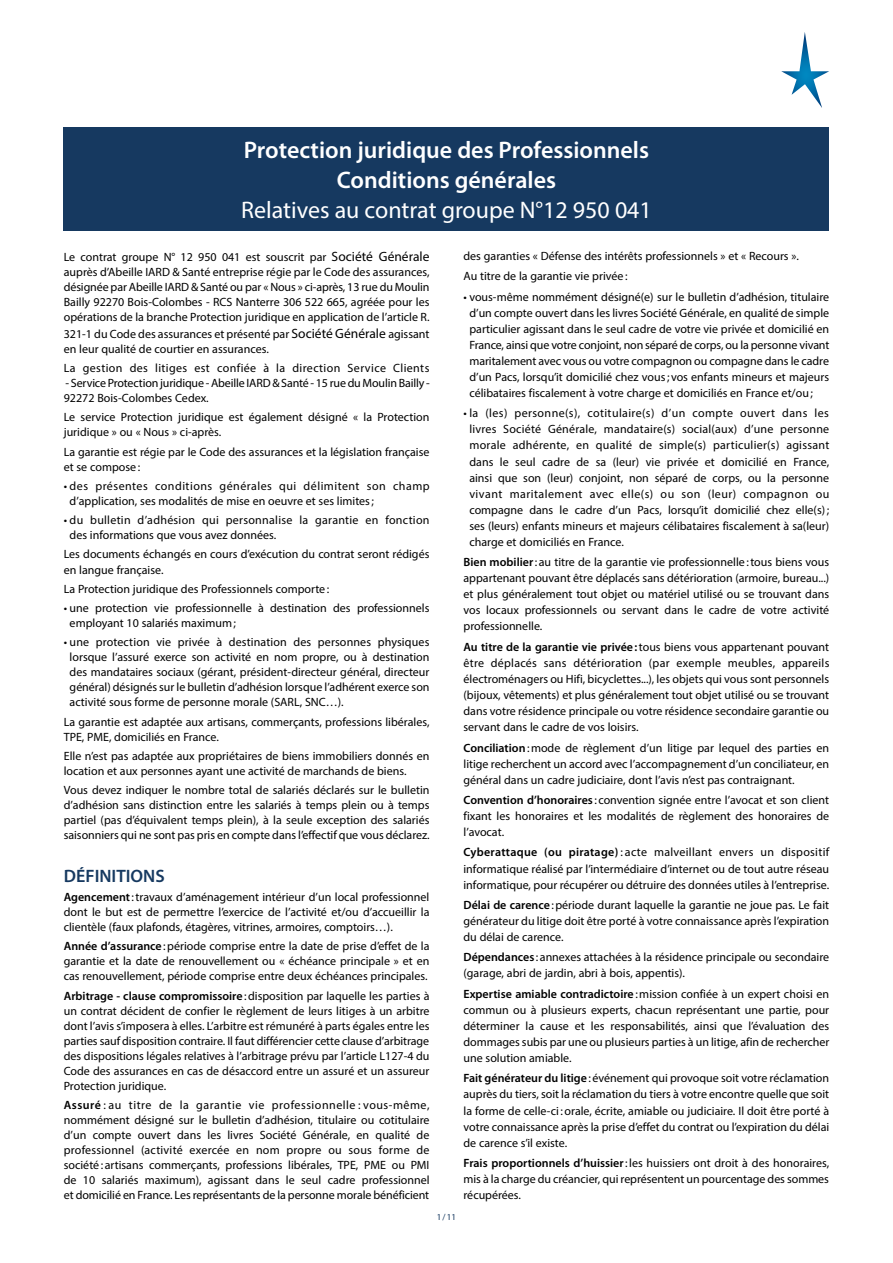
<style>
.page{position:relative;width:893px;height:1263px;background:#fff}
.page>*{position:absolute;margin:0;border:0;box-sizing:border-box;transform-origin:0 0}
.t1{font:600 24px/30px "Myriad Pro";color:#fff;text-align:center}
.t2{font:24px "Myriad Pro";color:#fff}
.t3{font:600 18px "Myriad Pro";color:#163960}
.t4{font:12px/16px "Myriad Pro";color:#000;text-align:justify}
.t5{font:12px/15px "Myriad Pro";letter-spacing:.035em;color:#000}
.t6{font:12px/15px "Myriad Pro";letter-spacing:.025em;color:#000}
.t7{font:12px "Myriad Pro";letter-spacing:.03em;color:#000}
.t8{font:9px "Myriad Pro";color:#163960}
.s1{font-size:13.5px}
.s2{font-weight:600}
</style>
<div class="page">
<div style="left:64px;top:128px;width:765px;height:103px;background:#163960"></div>
<svg style="left:781px;top:32px;width:48px;height:76px"></svg>
<h1 class="t1" style="left:244px;top:136px;width:407px">Protection juridique des Professionnels<br>Conditions générales</h1>
<h1 class="t2" style="left:241px;top:195px;width:412px">Relatives au contrat groupe N°12 950 041</h1>
<p class="t4" style="left:64px;top:249px;width:367px;line-height:15px">Le contrat groupe N° 12 950 041 est souscrit par <span class="s1">Société Générale </span>auprès d’Abeille IARD &amp; Santé entreprise régie par le Code des assurances, désignée par Abeille IARD &amp; Santé ou par « Nous » ci-après, 13 rue du Moulin Bailly 92270 Bois-Colombes - RCS Nanterre 306 522 665, agréée pour les opérations de la branche Protection juridique en application de l’article R.</p>
<p class="t4" style="left:64px;top:326px;width:367px;line-height:15px">321-1 du Code des assurances et présenté par <span class="s1">Société Générale</span> agissant en leur qualité de courtier en assurances.</p>
<p class="t7" style="left:64px;top:360px;width:367px">La gestion des litiges est confiée à la direction Service Clients</p>
<p class="t4" style="left:64px;top:375px;width:367px;line-height:15px">- Service Protection juridique - Abeille IARD &amp; Santé - 15 rue du Moulin Bailly -<br>92272 Bois-Colombes Cedex.</p>
<p class="t4" style="left:64px;top:410px;width:367px;line-height:15px">Le service Protection juridique est également désigné « la Protection juridique » ou « Nous » ci-après.</p>
<p class="t4" style="left:64px;top:444px;width:367px;line-height:15px">La garantie est régie par le Code des assurances et la législation française et se compose:</p>
<p class="t5" style="left:70px;top:478px;width:361px;text-indent:-6px">• des présentes conditions générales qui délimitent son champ d’application, ses modalités de mise en oeuvre et ses limites;</p>
<p class="t6" style="left:70px;top:512px;width:361px;text-indent:-6px">• du bulletin d’adhésion qui personnalise la garantie en fonction des informations que vous avez données.</p>
<p class="t4" style="left:64px;top:547px;width:367px;line-height:15px">Les documents échangés en cours d’exécution du contrat seront rédigés en langue française.</p>
<p class="t4" style="left:64px;top:580px;width:267px">La Protection juridique des Professionnels comporte :</p>
<p class="t4" style="left:70px;top:600px;width:361px;line-height:15px;text-indent:-6px">• une protection vie professionnelle à destination des professionnels employant 10 salariés maximum;</p>
<p class="t4" style="left:70px;top:635px;width:361px;line-height:15px;text-indent:-6px">• une protection vie privée à destination des personnes physiques lorsque l’assuré exerce son activité en nom propre, ou à destination des mandataires sociaux (gérant, président-directeur général, directeur général) désignés sur le bulletin d’adhésion lorsque l’adhérent exerce son activité sous forme de personne morale (SARL, SNC…).</p>
<p class="t4" style="left:64px;top:714px;width:367px;line-height:15px">La garantie est adaptée aux artisans, commerçants, professions libérales,<br>TPE, PME, domiciliés en France.</p>
<p class="t4" style="left:64px;top:748px;width:367px;line-height:15px">Elle n’est pas adaptée aux propriétaires de biens immobiliers donnés en location et aux personnes ayant une activité de marchands de biens.</p>
<p class="t4" style="left:64px;top:783px;width:367px;line-height:15px">Vous devez indiquer le nombre total de salariés déclarés sur le bulletin d’adhésion sans distinction entre les salariés à temps plein ou à temps partiel (pas d’équivalent temps plein), à la seule exception des salariés saisonniers qui ne sont pas pris en compte dans l’effectif que vous déclarez.</p>
<h2 class="t3" style="left:64px;top:866px;width:102px">DÉFINITIONS</h2>
<p class="t4" style="left:64px;top:889px;width:367px;line-height:15px"><span class="s2">Agencement</span>:travaux d’aménagement intérieur d’un local professionnel dont le but est de permettre l’exercice de l’activité et/ou d’accueillir la clientèle (faux plafonds, étagères, vitrines, armoires, comptoirs…).</p>
<p class="t4" style="left:64px;top:938px;width:367px;line-height:15px"><span class="s2">Année d’assurance</span>:période comprise entre la date de prise d’effet de la garantie et la date de renouvellement ou « échéance principale » et en cas renouvellement, période comprise entre deux échéances principales.</p>
<p class="t4" style="left:64px;top:988px;width:367px;line-height:15px"><span class="s2">Arbitrage - clause compromissoire</span>:disposition par laquelle les parties à un contrat décident de confier le règlement de leurs litiges à un arbitre dont l’avis s’imposera à elles. L’arbitre est rémunéré à parts égales entre les parties sauf disposition contraire. Il faut différencier cette clause d’arbitrage des dispositions légales relatives à l’arbitrage prévu par l’article L127-4 du Code des assurances en cas de désaccord entre un assuré et un assureur Protection juridique.</p>
<p class="t4" style="left:64px;top:1097px;width:367px;line-height:15px"><span class="s2">Assuré</span> : au titre de la garantie vie professionnelle : vous-même, nommément désigné sur le bulletin d’adhésion, titulaire ou cotitulaire d’un compte ouvert dans les livres Société Générale, en qualité de professionnel (activité exercée en nom propre ou sous forme de société: artisans commerçants, professions libérales, TPE, PME ou PMI de 10 salariés maximum), agissant dans le seul cadre professionnel et domicilié en France. Les représentants de la personne morale bénéficient</p>
<p class="t8" style="left:437px;top:1212px;width:21px">1/11</p>
<p class="t4" style="left:463px;top:245px;width:337px;line-height:20.4px">des garanties « Défense des intérêts professionnels » et « Recours ».<br>Au titre de la garantie vie privée :</p>
<p class="t4" style="left:469px;top:288px;width:362px;text-indent:-6px">• vous-même nommément désigné(e) sur le bulletin d’adhésion, titulaire d’un compte ouvert dans les livres Société Générale, en qualité de simple particulier agissant dans le seul cadre de votre vie privée et domicilié en France, ainsi que votre conjoint, non séparé de corps, ou la personne vivant maritalement avec vous ou votre compagnon ou compagne dans le cadre d’un Pacs, lorsqu’it domicilié chez vous; vos enfants mineurs et majeurs célibataires fiscalement à votre charge et domiciliés en France et/ou;</p>
<p class="t4" style="left:469px;top:405px;width:361px;text-indent:-6px">• la (les) personne(s), cotitulaire(s) d’un compte ouvert dans les livres Société Générale, mandataire(s) social(aux) d’une personne morale adhérente, en qualité de simple(s) particulier(s) agissant dans le seul cadre de sa (leur) vie privée et domicilié en France, ainsi que son (leur) conjoint, non séparé de corps, ou la personne vivant maritalement avec elle(s) ou son (leur) compagnon ou compagne dans le cadre d’un Pacs, lorsqu’it domicilié chez elle(s); ses (leurs) enfants mineurs et majeurs célibataires fiscalement à sa(leur) charge et domiciliés en France.</p>
<p class="t4" style="left:463px;top:554px;width:367px"><span class="s2">Bien mobilier</span>: au titre de la garantie vie professionnelle:tous biens vous appartenant pouvant être déplacés sans détérioration (armoire, bureau...) et plus généralement tout objet ou matériel utilisé ou se trouvant dans vos locaux professionnels ou servant dans le cadre de votre activité professionnelle.</p>
<p class="t4" style="left:463px;top:639px;width:367px"><span class="s2">Au titre de la garantie vie privée:</span>tous biens vous appartenant pouvant être déplacés sans détérioration (par exemple meubles, appareils électroménagers ou Hifi, bicyclettes...), les objets qui vous sont personnels (bijoux, vêtements) et plus généralement tout objet utilisé ou se trouvant dans votre résidence principale ou votre résidence secondaire garantie ou servant dans le cadre de vos loisirs.</p>
<p class="t4" style="left:463px;top:739px;width:367px"><span class="s2">Conciliation</span>:mode de règlement d’un litige par lequel des parties en litige recherchent un accord avec l’accompagnement d’un conciliateur, en général dans un cadre judiciaire, dont l’avis n’est pas contraignant.</p>
<p class="t4" style="left:463px;top:792px;width:367px"><span class="s2">Convention d’honoraires</span> : convention signée entre l’avocat et son client fixant les honoraires et les modalités de règlement des honoraires de l’avocat.</p>
<p class="t4" style="left:463px;top:844px;width:367px"><span class="s2">Cyberattaque (ou piratage)</span> : acte malveillant envers un dispositif informatique réalisé par l’intermédiaire d’internet ou de tout autre réseau informatique, pour récupérer ou détruire des données utiles à l’entreprise.</p>
<p class="t4" style="left:463px;top:897px;width:367px"><span class="s2">Délai de carence</span>:période durant laquelle la garantie ne joue pas. Le fait générateur du litige doit être porté à votre connaissance après l’expiration du délai de carence.</p>
<p class="t4" style="left:463px;top:949px;width:367px"><span class="s2">Dépendances</span> : annexes attachées à la résidence principale ou secondaire (garage, abri de jardin, abri à bois, appentis).</p>
<p class="t4" style="left:463px;top:985px;width:367px"><span class="s2">Expertise amiable contradictoire</span>:mission confiée à un expert choisi en commun ou à plusieurs experts, chacun représentant une partie, pour déterminer la cause et les responsabilités, ainsi que l’évaluation des dommages subis par une ou plusieurs parties à un litige, afin de rechercher une solution amiable.</p>
<p class="t4" style="left:463px;top:1070px;width:367px"><span class="s2">Fait générateur du litige</span>:événement qui provoque soit votre réclamation auprès du tiers, soit la réclamation du tiers à votre encontre quelle que soit la forme de celle-ci :orale, écrite, amiable ou judiciaire. Il doit être porté à votre connaissance après la prise d’effet du contrat ou l’expiration du délai de carence s’il existe.</p>
<p class="t4" style="left:463px;top:1155px;width:367px"><span class="s2">Frais proportionnels d’huissier</span>: les huissiers ont droit à des honoraires, mis à la charge du créancier, qui représentent un pourcentage des sommes récupérées.</p>
</div>
